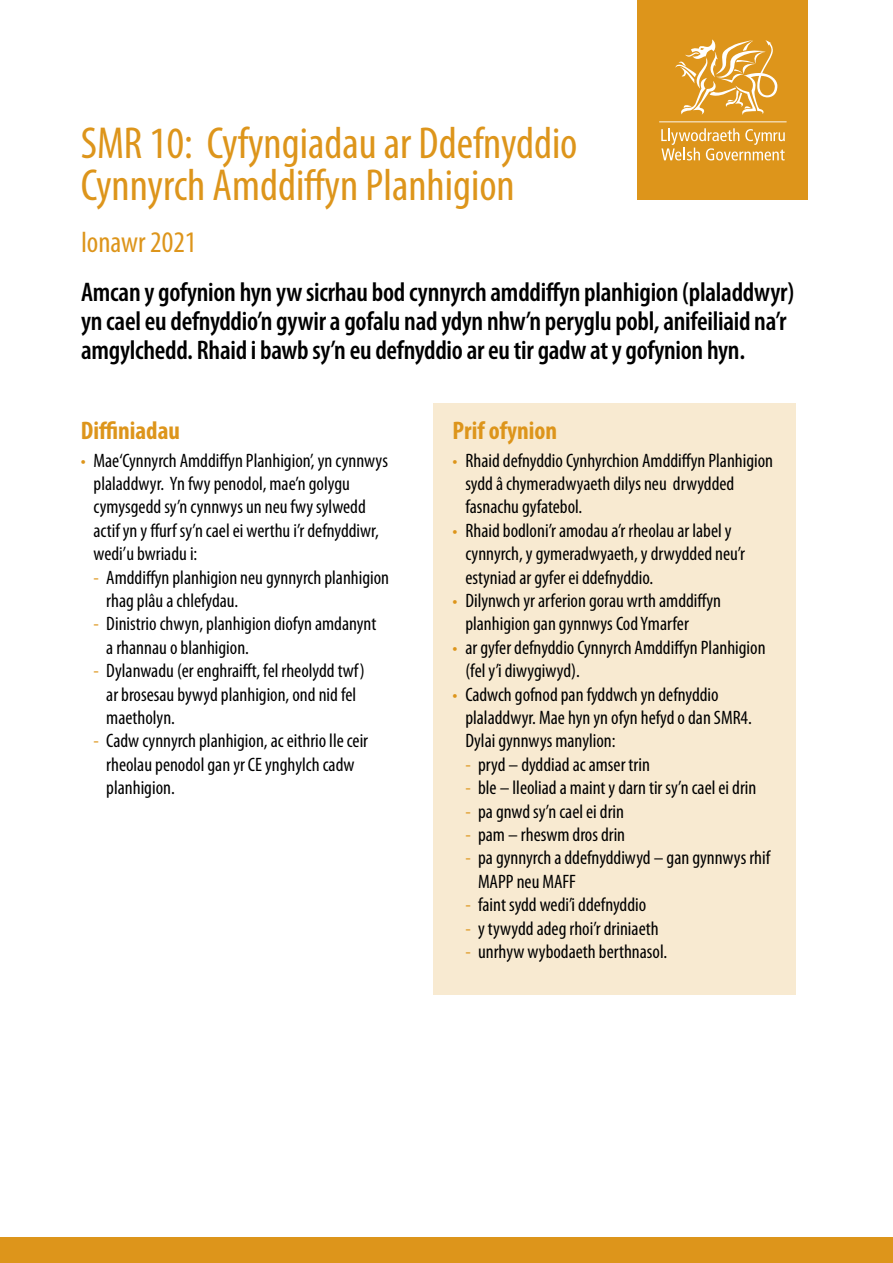
<style>
.page{position:relative;width:893px;height:1263px;background:#fff}
.page>*{position:absolute;margin:0;border:0;box-sizing:border-box;transform-origin:0 0}
.H1_Main_Heading{font:condensed 45px/42px "Myriad Pro";color:#dd951b}
.H2_Heading{font:condensed 30px "Myriad Pro";color:#dd951b}
.Body_Text_18pt{font:600 condensed 27px/28.8px "Myriad Pro";letter-spacing:-.01em;color:#000}
.H3_Orange_Sub_Head{font:700 condensed 25.5px "Myriad Pro";color:#dd951b}
.Bullet{font:condensed 19.5px/23.4px "Myriad Pro";color:#000}
.Indented_Bullets{font:condensed 19.5px/23.4px "Myriad Pro";color:#000}
.s1{color:#dd951b}
</style>
<div class="page">
<div style="left:433px;top:403px;width:363px;height:592px;background:#f8ead1"></div>
<div style="left:0;top:1237px;width:893px;height:26px;background:#dd951b"></div>
<div style="left:638px;top:0;width:170px;height:200px;background:#dd951b"></div>
<svg style="left:675px;top:39px;width:102px;height:76px"></svg>
<svg style="left:661px;top:128px;width:124px;height:32px"></svg>
<hr style="left:659px;top:121px;width:128px;height:1px;background:#fff">
<h1 class="H1_Main_Heading" style="left:81px;top:123px;width:498px">SMR 10: Cyfyngiadau ar Ddefnyddio<br>Cynnyrch Amddiffyn Planhigion</h1>
<h2 class="H2_Heading" style="left:81px;top:226px;width:117px">Ionawr 2021</h2>
<p class="Body_Text_18pt" style="left:81px;top:278px;width:715px">Amcan y gofynion hyn yw sicrhau bod cynnyrch amddiffyn planhigion (plaladdwyr) yn cael eu defnyddio’n gywir a gofalu nad ydyn nhw’n peryglu pobl, anifeiliaid na’r amgylchedd. Rhaid i bawb sy’n eu defnyddio ar eu tir gadw at y gofynion hyn.</p>
<h3 class="H3_Orange_Sub_Head" style="left:81px;top:416px;width:101px">Diffiniadau</h3>
<p class="Bullet" style="left:94px;top:449px;width:296px;text-indent:-13px"><span class="s1">•</span> Mae‘Cynnyrch Amddiffyn Planhigion’, yn cynnwys plaladdwyr. Yn fwy penodol, mae’n golygu cymysgedd sy’n cynnwys un neu fwy sylwedd actif yn y ffurf sy’n cael ei werthu i’r defnyddiwr, wedi’u bwriadu i:</p>
<p class="Indented_Bullets" style="left:106px;top:566px;width:284px;text-indent:-13px"><span class="s1">-</span> Amddiffyn planhigion neu gynnyrch planhigion rhag plâu a chlefydau.</p>
<p class="Indented_Bullets" style="left:106px;top:613px;width:272px;text-indent:-13px"><span class="s1">-</span> Dinistrio chwyn, planhigion diofyn amdanynt a rhannau o blanhigion.</p>
<p class="Indented_Bullets" style="left:106px;top:659px;width:260px;text-indent:-13px"><span class="s1">-</span> Dylanwadu (er enghraifft, fel rheolydd twf) ar brosesau bywyd planhigion, ond nid fel maetholyn.</p>
<p class="Indented_Bullets" style="left:106px;top:730px;width:263px;text-indent:-13px"><span class="s1">-</span> Cadw cynnyrch planhigion, ac eithrio lle ceir rheolau penodol gan yr CE ynghylch cadw planhigion.</p>
<h3 class="H3_Orange_Sub_Head" style="left:453px;top:416px;width:106px">Prif ofynion</h3>
<p class="Bullet" style="left:465px;top:449px;width:309px;text-indent:-13px"><span class="s1">•</span> Rhaid defnyddio Cynhyrchion Amddiffyn Planhigion sydd â chymeradwyaeth dilys neu drwydded fasnachu gyfatebol.</p>
<p class="Bullet" style="left:465px;top:519px;width:281px;text-indent:-13px"><span class="s1">•</span> Rhaid bodloni’r amodau a’r rheolau ar label y cynnyrch, y gymeradwyaeth, y drwydded neu’r estyniad ar gyfer ei ddefnyddio.</p>
<p class="Bullet" style="left:465px;top:589px;width:257px;text-indent:-13px"><span class="s1">•</span> Dilynwch yr arferion gorau wrth amddiffyn planhigion gan gynnwys Cod Ymarfer</p>
<p class="Bullet" style="left:465px;top:636px;width:302px;text-indent:-13px"><span class="s1">•</span> ar gyfer defnyddio Cynnyrch Amddiffyn Planhigion (fel y’i diwygiwyd).</p>
<p class="Bullet" style="left:465px;top:683px;width:288px;text-indent:-13px"><span class="s1">•</span> Cadwch gofnod pan fyddwch yn defnyddio plaladdwyr. Mae hyn yn ofyn hefyd o dan SMR4.<br>Dylai gynnwys manylion:</p>
<p class="Indented_Bullets" style="left:465px;top:753px;width:186px"><span class="s1">-</span> pryd – dyddiad ac amser trin</p>
<p class="Indented_Bullets" style="left:465px;top:776px;width:292px"><span class="s1">-</span> ble – lleoliad a maint y darn tir sy’n cael ei drin</p>
<p class="Indented_Bullets" style="left:465px;top:800px;width:160px"><span class="s1">-</span> pa gnwd sy’n cael ei drin</p>
<p class="Indented_Bullets" style="left:465px;top:823px;width:161px"><span class="s1">-</span> pam – rheswm dros drin</p>
<p class="Indented_Bullets" style="left:478px;top:847px;width:294px;text-indent:-13px"><span class="s1">-</span> pa gynnyrch a ddefnyddiwyd – gan gynnwys rhif<br>MAPP neu MAFF</p>
<p class="Indented_Bullets" style="left:465px;top:893px;width:182px"><span class="s1">-</span> faint sydd wedi’i ddefnyddio</p>
<p class="Indented_Bullets" style="left:465px;top:917px;width:195px"><span class="s1">-</span> y tywydd adeg rhoi’r driniaeth</p>
<p class="Indented_Bullets" style="left:465px;top:940px;width:203px"><span class="s1">-</span> unrhyw wybodaeth berthnasol.</p>
</div>
